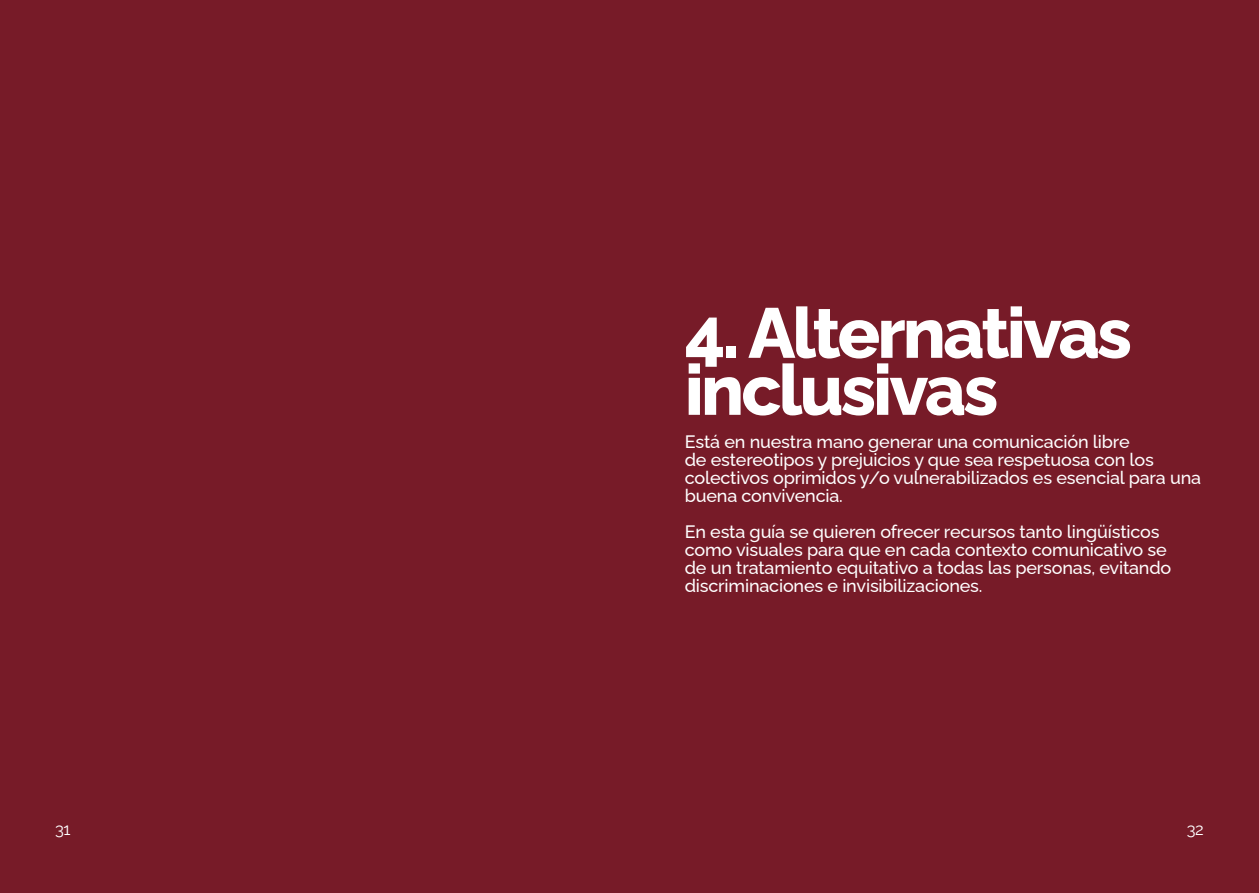
<style>
.page{position:relative;width:1259px;height:893px;background:#771b28}
.page>*{position:absolute;margin:0;border:0;box-sizing:border-box;transform-origin:0 0}
.t1{font:800 70.5px/57px "Raleway";letter-spacing:-.04em;color:#fff}
.t2{font:500 18px/18px "Raleway";letter-spacing:-.01em;color:#fff}
.t3{font:16.5px "Raleway";color:#fff}
</style>
<div class="page">
<p class="t3" style="left:55px;top:816px;width:17px">31</p>
<p class="t1" style="left:685px;top:297px;width:449px">4. Alternativas inclusivas</p>
<p class="t2" style="left:685px;top:431px;width:518px">Está en nuestra mano generar una comunicación libre<br>de estereotipos y prejuicios y que sea respetuosa con los colectivos oprimidos y/o vulnerabilizados es esencial para una buena convivencia.</p>
<p class="t2" style="left:685px;top:521px;width:488px">En esta guía se quieren ofrecer recursos tanto lingüísticos como visuales para que en cada contexto comunicativo se de un tratamiento equitativo a todas las personas, evitando discriminaciones e invisibilizaciones.</p>
<p class="t3" style="left:1187px;top:816px;width:18px">32</p>
</div>
